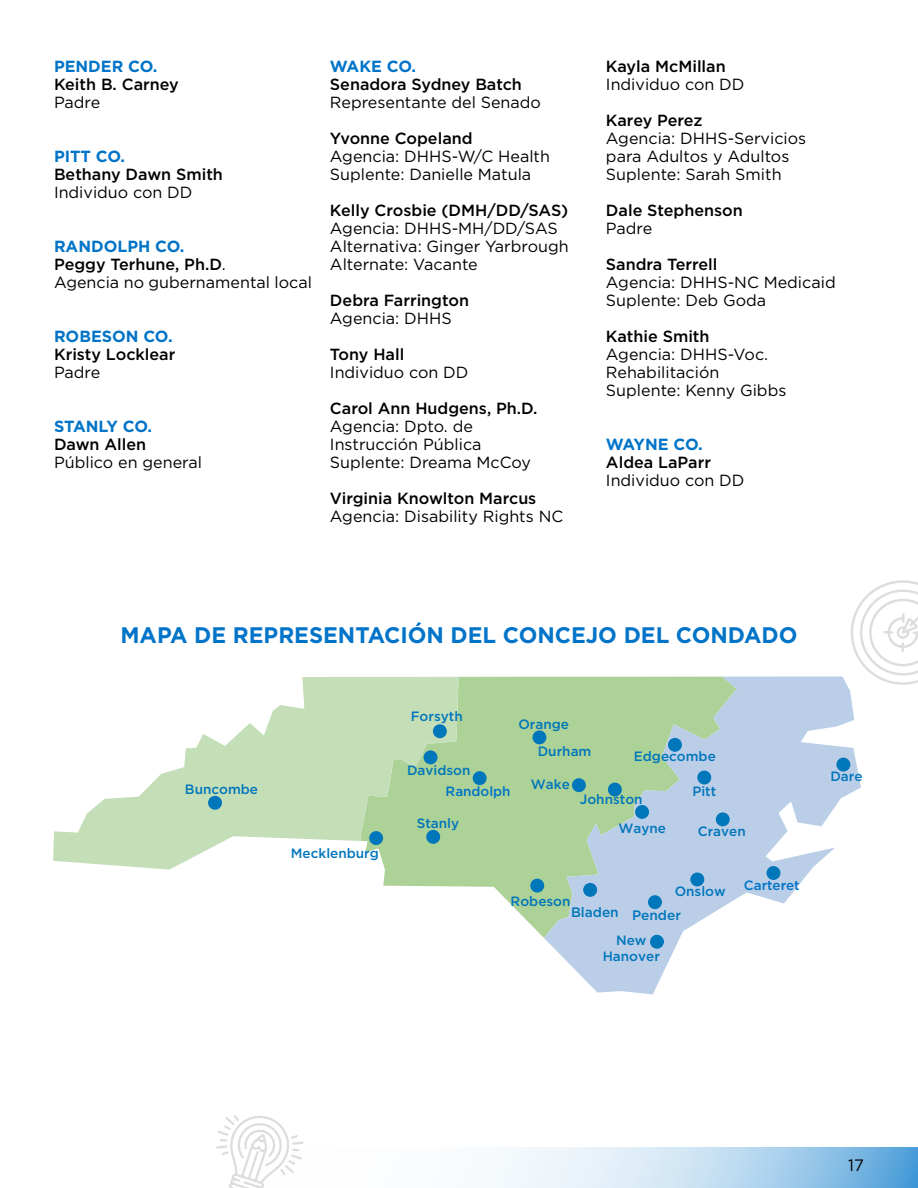
<style>
.page{position:relative;width:918px;height:1188px;background:#fff}
.page>*{position:absolute;margin:0;border:0;box-sizing:border-box;transform-origin:0 0}
.t1{font:700 22.5px "Gotham";color:#0074c8}
.t2{font:16.5px "Gotham";color:#000}
.t3{font:16.2px/18px "Gotham";color:#000}
.t4{font:500 16.2px "Gotham";color:#000}
.t5{font:700 16.2px "Gotham";color:#0074c8}
.t6{font:500 13.65px "Gotham";color:#0076bb}
.t7{font:500 13.5px/16.2px "Gotham";color:#0076bb;text-align:center}
.t8{font:500 13.5px "Gotham";color:#0074c8}
.s1{font-weight:700;color:#0074c8}
.s2{font-weight:500}
</style>
<div class="page">
<svg style="left:491px;top:1148px;width:427px;height:40px;background:#bad9ef"></svg>
<hr style="left:0;top:1148px;width:1px;height:40px;background:#0075c9">
<svg style="left:216px;top:1115px;width:88px;height:73px"></svg>
<svg style="left:851px;top:580px;width:67px;height:105px"></svg>
<svg style="left:383px;top:677px;width:161px;height:261px;fill:#acd297"></svg>
<svg style="left:53px;top:677px;width:406px;height:193px;fill:#c4deb8"></svg>
<svg style="left:544px;top:677px;width:317px;height:317px;fill:#bbd2e8"></svg>
<div style="left:208px;top:796px;width:14px;height:14px;background:#0076bb;border-radius:50%"></div>
<div style="left:369px;top:831px;width:14px;height:14px;background:#0076bb;border-radius:50%"></div>
<div style="left:426px;top:830px;width:14px;height:14px;background:#0076bb;border-radius:50%"></div>
<div style="left:433px;top:724px;width:14px;height:14px;background:#0076bb;border-radius:50%"></div>
<div style="left:532px;top:730px;width:14px;height:14px;background:#0076bb;border-radius:50%"></div>
<div style="left:572px;top:778px;width:14px;height:14px;background:#0076bb;border-radius:50%"></div>
<div style="left:530px;top:879px;width:14px;height:14px;background:#0076bb;border-radius:50%"></div>
<div style="left:650px;top:935px;width:14px;height:14px;background:#0076bb;border-radius:50%"></div>
<div style="left:608px;top:783px;width:14px;height:14px;background:#0076bb;border-radius:50%"></div>
<div style="left:668px;top:738px;width:14px;height:14px;background:#0076bb;border-radius:50%"></div>
<div style="left:635px;top:805px;width:14px;height:14px;background:#0076bb;border-radius:50%"></div>
<div style="left:690px;top:873px;width:14px;height:13px;background:#0076bb;border-radius:50%"></div>
<div style="left:716px;top:812px;width:14px;height:14px;background:#0076bb;border-radius:50%"></div>
<div style="left:836px;top:758px;width:14px;height:14px;background:#0076bb;border-radius:50%"></div>
<div style="left:424px;top:750px;width:13px;height:14px;background:#0076bb;border-radius:50%"></div>
<div style="left:697px;top:771px;width:14px;height:14px;background:#0076bb;border-radius:50%"></div>
<div style="left:583px;top:883px;width:14px;height:14px;background:#0076bb;border-radius:50%"></div>
<div style="left:648px;top:895px;width:14px;height:14px;background:#0076bb;border-radius:50%"></div>
<div style="left:767px;top:866px;width:13px;height:14px;background:#0076bb;border-radius:50%"></div>
<div style="left:473px;top:771px;width:14px;height:14px;background:#0076bb;border-radius:50%"></div>
<p class="t5" style="left:54px;top:57px;width:105px">PENDER CO.</p>
<p class="t4" style="left:54px;top:74px;width:126px">Keith B. Carney</p>
<p class="t3" style="left:54px;top:93px;width:48px">Padre</p>
<p class="t5" style="left:54px;top:147px;width:73px">PITT CO.</p>
<p class="t4" style="left:54px;top:164px;width:170px">Bethany Dawn Smith</p>
<p class="t3" style="left:54px;top:183px;width:140px">Individuo con DD</p>
<p class="t3" style="left:54px;top:237px;width:260px"><span class="s1">RANDOLPH CO.<br></span><span class="s2">Peggy Terhune, Ph.D</span>.<br>Agencia no gubernamental local</p>
<p class="t5" style="left:54px;top:327px;width:120px">ROBESON CO.</p>
<p class="t4" style="left:54px;top:344px;width:123px">Kristy Locklear</p>
<p class="t3" style="left:54px;top:363px;width:48px">Padre</p>
<p class="t5" style="left:54px;top:417px;width:100px">STANLY CO.</p>
<p class="t4" style="left:54px;top:434px;width:94px">Dawn Allen</p>
<p class="t3" style="left:54px;top:453px;width:149px">Público en general</p>
<p class="t5" style="left:330px;top:57px;width:88px">WAKE CO.</p>
<p class="t4" style="left:330px;top:74px;width:193px">Senadora Sydney Batch</p>
<p class="t3" style="left:330px;top:93px;width:213px">Representante del Senado</p>
<p class="t4" style="left:330px;top:128px;width:144px">Yvonne Copeland</p>
<p class="t3" style="left:330px;top:147px;width:222px">Agencia: DHHS-W/C Health<br>Suplente: Danielle Matula</p>
<p class="t4" style="left:330px;top:200px;width:240px">Kelly Crosbie (DMH/DD/SAS)</p>
<p class="t3" style="left:330px;top:219px;width:240px">Agencia: DHHS-MH/DD/SAS<br>Alternativa: Ginger Yarbrough<br>Alternate: Vacante</p>
<p class="t4" style="left:330px;top:290px;width:141px">Debra Farrington</p>
<p class="t3" style="left:330px;top:309px;width:123px">Agencia: DHHS</p>
<p class="t4" style="left:330px;top:344px;width:76px">Tony Hall</p>
<p class="t3" style="left:330px;top:363px;width:140px">Individuo con DD</p>
<p class="t4" style="left:330px;top:398px;width:209px">Carol Ann Hudgens, Ph.D.</p>
<p class="t3" style="left:330px;top:417px;width:203px">Agencia: Dpto. de<br>Instrucción Pública<br>Suplente: Dreama McCoy</p>
<p class="t4" style="left:330px;top:488px;width:208px">Virginia Knowlton Marcus</p>
<p class="t3" style="left:330px;top:507px;width:235px">Agencia: Disability Rights NC</p>
<p class="t4" style="left:606px;top:56px;width:121px">Kayla McMillan</p>
<p class="t3" style="left:606px;top:75px;width:140px">Individuo con DD</p>
<p class="t4" style="left:606px;top:110px;width:98px">Karey Perez</p>
<p class="t3" style="left:606px;top:129px;width:202px">Agencia: DHHS-Servicios para Adultos y Adultos<br>Suplente: Sarah Smith</p>
<p class="t4" style="left:606px;top:200px;width:138px">Dale Stephenson</p>
<p class="t3" style="left:606px;top:219px;width:48px">Padre</p>
<p class="t4" style="left:606px;top:254px;width:113px">Sandra Terrell</p>
<p class="t3" style="left:606px;top:273px;width:231px">Agencia: DHHS-NC Medicaid<br>Suplente: Deb Goda</p>
<p class="t4" style="left:606px;top:326px;width:105px">Kathie Smith</p>
<p class="t3" style="left:606px;top:345px;width:182px">Agencia: DHHS-Voc.<br>Rehabilitación<br>Suplente: Kenny Gibbs</p>
<p class="t5" style="left:606px;top:435px;width:98px">WAYNE CO.</p>
<p class="t4" style="left:606px;top:452px;width:107px">Aldea LaParr</p>
<p class="t3" style="left:606px;top:471px;width:140px">Individuo con DD</p>
<h1 class="t1" style="left:121px;top:622px;width:679px">MAPA DE REPRESENTACIÓN DEL CONCEJO DEL CONDADO</h1>
<p class="t7" style="left:185px;top:781px;width:75px">Buncombe</p>
<p class="t7" style="left:291px;top:845px;width:89px">Mecklenburg</p>
<p class="t7" style="left:411px;top:708px;width:54px">Forsyth</p>
<p class="t7" style="left:407px;top:762px;width:65px">Davidson</p>
<p class="t8" style="left:446px;top:783px;width:67px">Randolph</p>
<p class="t7" style="left:417px;top:814px;width:44px">Stanly</p>
<p class="t7" style="left:518px;top:716px;width:52px">Orange</p>
<p class="t7" style="left:538px;top:743px;width:55px">Durham</p>
<p class="t7" style="left:634px;top:748px;width:83px">Edgecombe</p>
<p class="t7" style="left:531px;top:776px;width:41px">Wake</p>
<p class="t7" style="left:580px;top:791px;width:64px">Johnston</p>
<p class="t7" style="left:692px;top:783px;width:25px">Pitt</p>
<p class="t7" style="left:619px;top:820px;width:49px">Wayne</p>
<p class="t7" style="left:698px;top:823px;width:50px">Craven</p>
<p class="t7" style="left:675px;top:883px;width:52px">Onslow</p>
<p class="t7" style="left:511px;top:893px;width:61px">Robeson</p>
<p class="t6" style="left:571px;top:905px;width:111px">Bladen Pender</p>
<p class="t7" style="left:603px;top:932px;width:59px">New<br>Hanover</p>
<p class="t8" style="left:744px;top:876px;width:57px">Carteret</p>
<p class="t7" style="left:830px;top:768px;width:34px">Dare</p>
<p class="t2" style="left:848px;top:1155px;width:17px">17</p>
</div>
